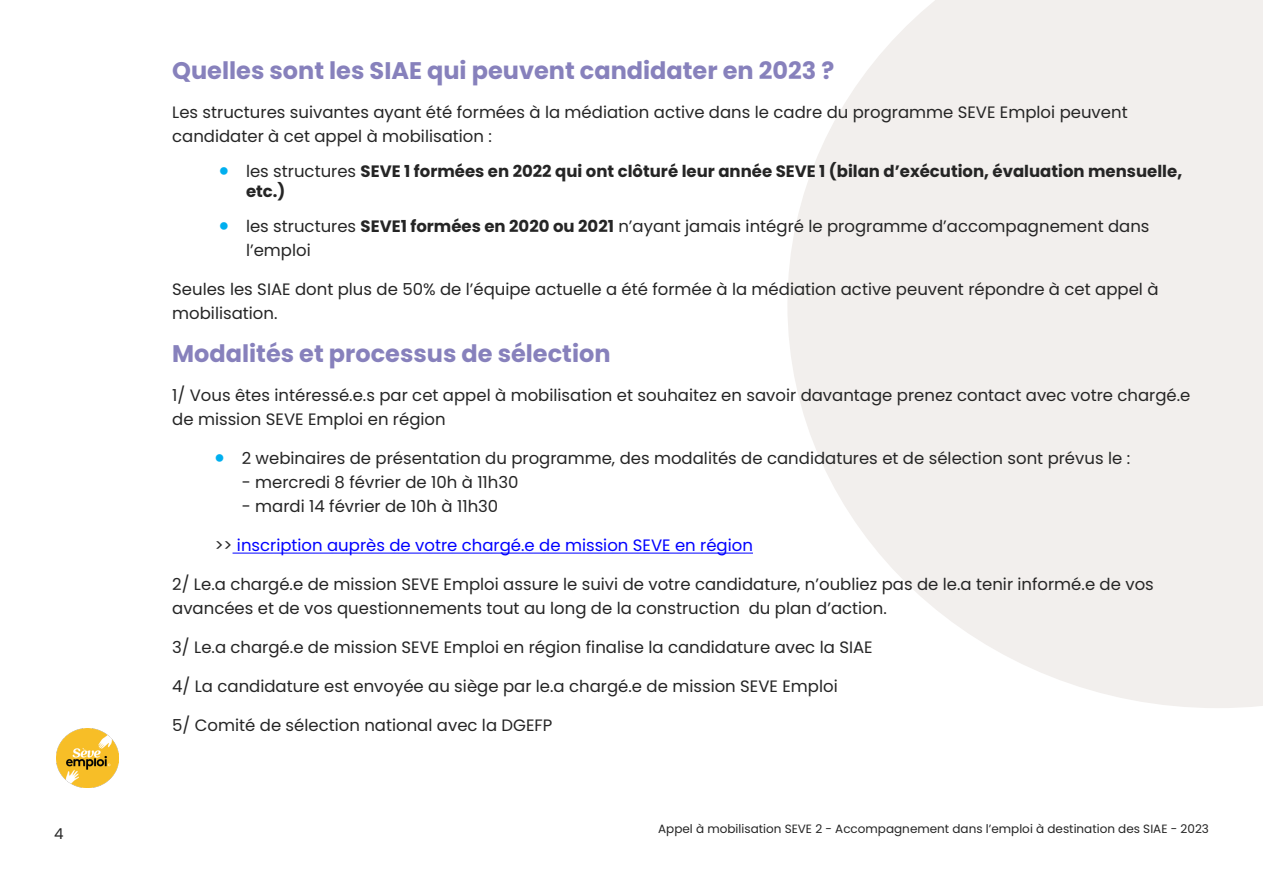
<style>
.page{position:relative;width:1263px;height:893px;background:#fff}
.page>*{position:absolute;margin:0;border:0;box-sizing:border-box;transform-origin:0 0}
.Heading_2{font:700 24px "Poppins";color:#8781bc}
.Heading_2-2{font:16.5px/24px "Poppins";color:#252525}
.t1{font:700 16.5px/19.8px "Poppins";color:#252525}
.Heading_2-3{font:16.5px "Poppins";color:#00f}
.t2{font:15px "Poppins";color:#252525}
.t3{font:12px "Poppins";color:#252525}
.s1{color:#00afef}
.s2{font-weight:400}
.s3{font-weight:700}
.s4{color:#252525}
</style>
<div class="page">
<img style="left:56px;top:729px;width:63px;height:58px">
<svg style="left:787px;top:0;width:476px;height:708px;fill:#f2efed"></svg>
<hr style="left:233px;top:553px;width:520px;height:1px;background:#00f">
<p class="t2" style="left:54px;top:825px;width:11px">4</p>
<p class="Heading_2" style="left:172px;top:57px;width:664px">Quelles sont les SIAE qui peuvent candidater en 2023 ?</p>
<p class="Heading_2-2" style="left:172px;top:101px;width:957px">Les structures suivantes ayant été formées à la médiation active dans le cadre du programme SEVE Emploi peuvent candidater à cet appel à mobilisation :</p>
<p class="t1" style="left:246px;top:161px;width:937px;text-indent:-27px"><span class="s1">•</span> <span class="s2">les structures</span> SEVE 1 formées en 2022 qui ont clôturé leur année SEVE 1 (bilan d’exécution, évaluation mensuelle, etc.)</p>
<p class="Heading_2-2" style="left:246px;top:214px;width:905px;text-indent:-27px"><span class="s1">•</span> les structures <span class="s3">SEVE1 formées en 2020 ou 2021</span> n’ayant jamais intégré le programme d’accompagnement dans l’emploi</p>
<p class="Heading_2-2" style="left:172px;top:277px;width:988px">Seules les SIAE dont plus de 50% de l’équipe actuelle a été formée à la médiation active peuvent répondre à cet appel à mobilisation.</p>
<p class="Heading_2" style="left:172px;top:340px;width:440px">Modalités et processus de sélection</p>
<p class="Heading_2-2" style="left:172px;top:384px;width:1020px">1/ Vous êtes intéressé.e.s par cet appel à mobilisation et souhaitez en savoir davantage prenez contact avec votre chargé.e de mission SEVE Emploi en région</p>
<p class="Heading_2-2" style="left:215px;top:447px;width:917px"><span class="s1">•</span> 2 webinaires de présentation du programme, des modalités de candidatures et de sélection sont prévus le :</p>
<p class="Heading_2-2" style="left:242px;top:471px;width:278px">- mercredi 8 février de 10h à 11h30</p>
<p class="Heading_2-2" style="left:242px;top:495px;width:258px">- mardi 14 février de 10h à 11h30</p>
<p class="Heading_2-3" style="left:215px;top:536px;width:540px"><span class="s4">&gt;&gt;</span> inscription auprès de votre chargé.e de mission SEVE en région</p>
<p class="Heading_2-2" style="left:172px;top:573px;width:983px">2/ Le.a chargé.e de mission SEVE Emploi assure le suivi de votre candidature, n’oubliez pas de le.a tenir informé.e de vos avancées et de vos questionnements tout au long de la construction du plan d’action.</p>
<p class="Heading_2-2" style="left:172px;top:636px;width:702px">3/ Le.a chargé.e de mission SEVE Emploi en région finalise la candidature avec la SIAE</p>
<p class="Heading_2-2" style="left:172px;top:675px;width:667px">4/ La candidature est envoyée au siège par le.a chargé.e de mission SEVE Emploi</p>
<p class="Heading_2-2" style="left:172px;top:714px;width:382px">5/ Comité de sélection national avec la DGEFP</p>
<p class="t3" style="left:658px;top:821px;width:552px">Appel à mobilisation SEVE 2 - Accompagnement dans l’emploi à destination des SIAE - 2023</p>
</div>
